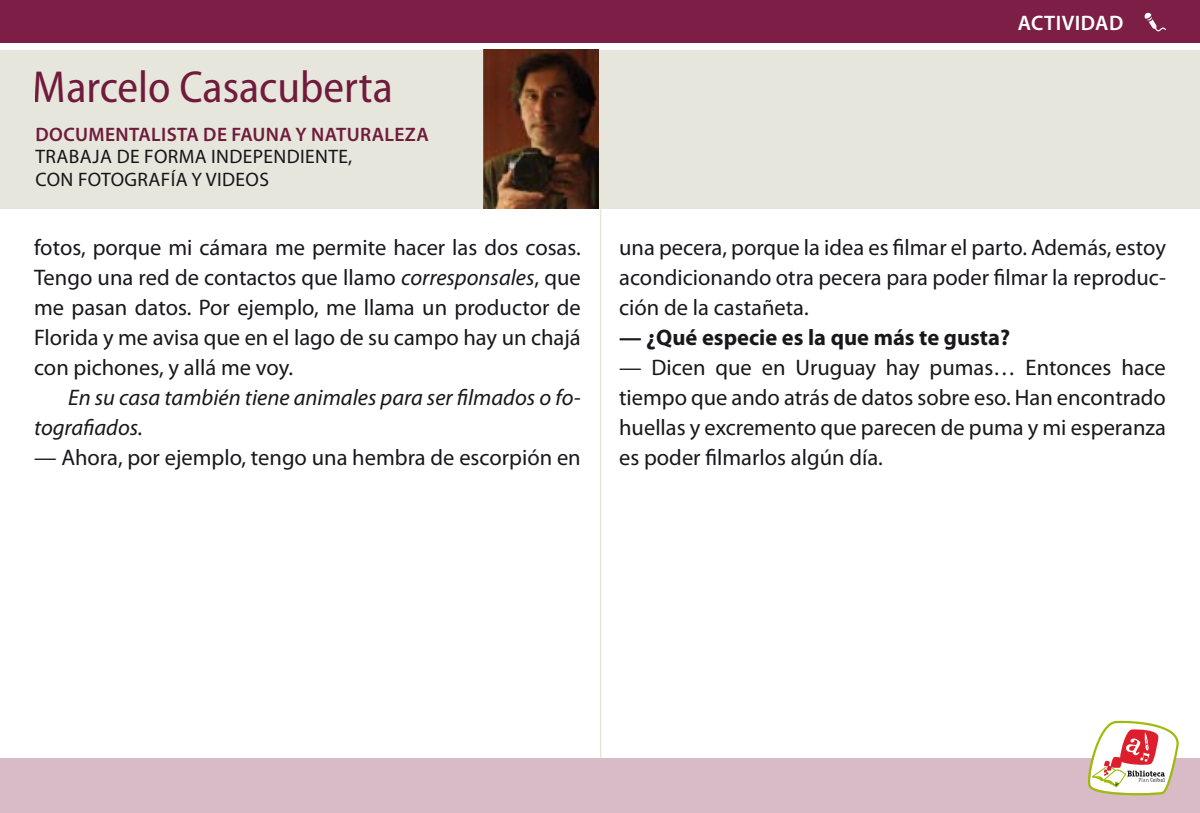
<style>
.page{position:relative;width:1200px;height:813px;background:#fff}
.page>*{position:absolute;margin:0;border:0;box-sizing:border-box;transform-origin:0 0}
.t1{font:semi-condensed 45px "Myriad Pro";color:#7d1e46}
.t2{font:22.5px/30px "Myriad Pro";color:#1a171c;text-align:justify}
.t3{font:italic 22.5px/30px "Myriad Pro";color:#1a171c}
.t4{font:700 22.5px "Myriad Pro";color:#1a171c}
.t5{font:600 21px "Myriad Pro";letter-spacing:.02em;color:#fff}
.t6{font:19.5px/22.5px "Myriad Pro";letter-spacing:.02em;color:#1a171c}
.t7{font:600 19.5px "Myriad Pro";letter-spacing:.02em;color:#7d1e46}
.s1{font-style:italic}
</style>
<div class="page">
<div style="left:0;top:757px;width:1199px;height:55px;background:#d8bbc7"></div>
<div style="left:0;top:0;width:1199px;height:43px;background:#7d1e46"></div>
<div style="left:0;top:50px;width:1199px;height:159px;background:#e6e6dc"></div>
<svg style="left:1087px;top:720px;width:91px;height:75px"></svg>
<svg style="left:1144px;top:13px;width:21px;height:18px"></svg>
<hr style="left:599px;top:209px;width:2px;height:548px;background:#e6e6dc">
<img style="left:483px;top:50px;width:115px;height:159px">
<h1 class="t1" style="left:33px;top:60px;width:361px">Marcelo Casacuberta</h1>
<p class="t7" style="left:35px;top:122px;width:395px">DOCUMENTALISTA DE FAUNA Y NATURALEZA</p>
<p class="t6" style="left:35px;top:145px;width:318px">Trabaja de forma independiente, con fotografía y videos</p>
<p class="t2" style="left:34px;top:232px;width:548px">fotos, porque mi cámara me permite hacer las dos cosas.<br>Tengo una red de contactos que llamo <span class="s1">corresponsales</span>, que me pasan datos. Por ejemplo, me llama un productor de Florida y me avisa que en el lago de su campo hay un chajá con pichones, y allá me voy.</p>
<p class="t3" style="left:34px;top:382px;width:548px;text-indent:34px">En su casa también tiene animales para ser filmados o fo&shy;tografiados.</p>
<p class="t2" style="left:34px;top:442px;width:548px">— Ahora, por ejemplo, tengo una hembra de escorpión en</p>
<p class="t5" style="left:1017px;top:9px;width:107px">ACTIVIDAD</p>
<p class="t2" style="left:619px;top:232px;width:548px">una pecera, porque la idea es filmar el parto. Además, estoy acondicionando otra pecera para poder filmar la reproduc&shy;ción de la castañeta.</p>
<p class="t4" style="left:619px;top:323px;width:392px">— ¿Qué especie es la que más te gusta?</p>
<p class="t2" style="left:619px;top:352px;width:548px">— Dicen que en Uruguay hay pumas… Entonces hace tiempo que ando atrás de datos sobre eso. Han encontrado huellas y excremento que parecen de puma y mi esperanza es poder filmarlos algún día.</p>
</div>
